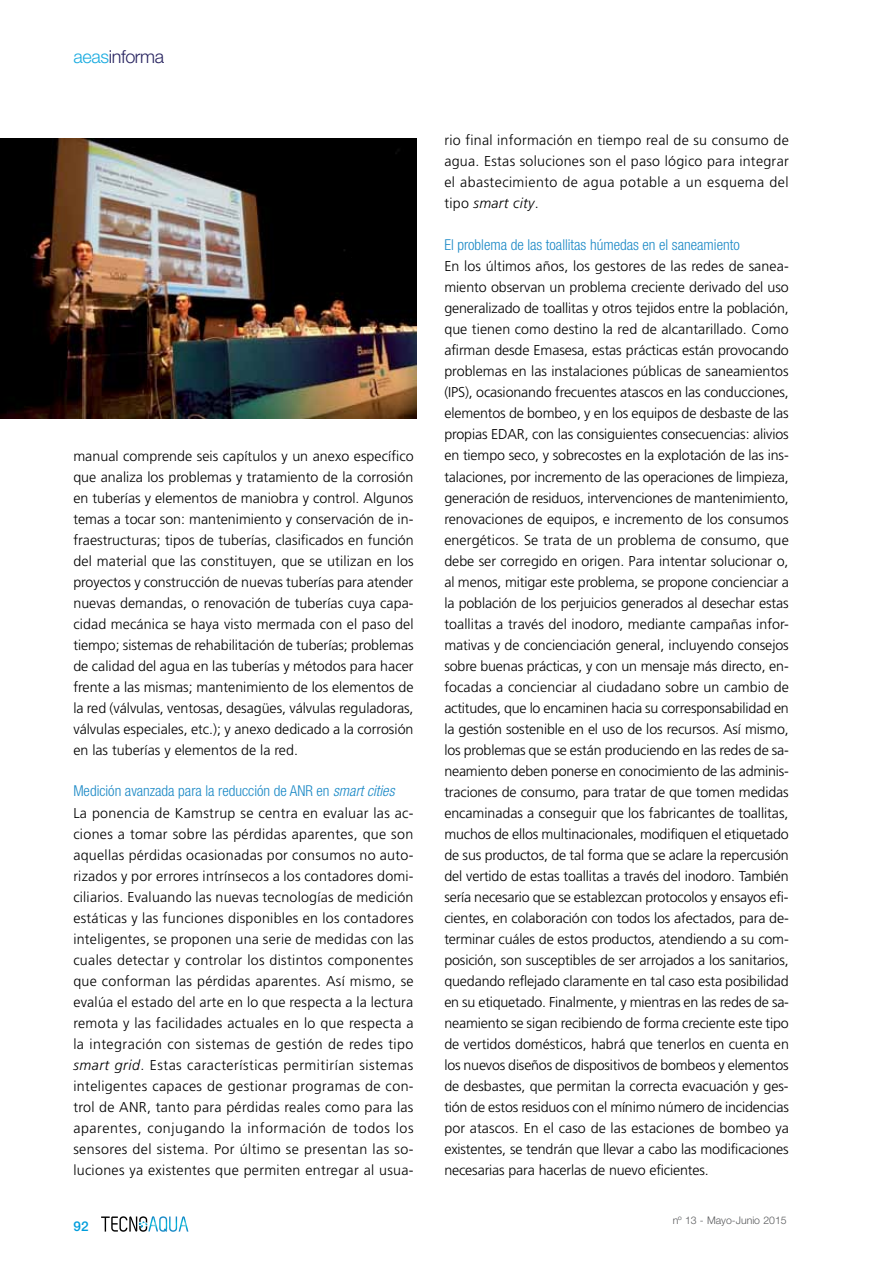
<style>
.page{position:relative;width:893px;height:1263px;background:#fff}
.page>*{position:absolute;margin:0;border:0;box-sizing:border-box;transform-origin:0 0}
.t1{font:300 18px "Helvetica Neue LT Std";letter-spacing:-.02em;color:#282460}
.t2{font:300 condensed 15px "Helvetica Neue LT Std";color:#1b89c6}
.t3{font:300 14.25px/21px "Frutiger";color:#000;text-align:justify}
.t4{font:500 13.5px "Helvetica Neue LT Std";color:#009ddc}
.t5{font:300 10.5px "Helvetica Neue LT Std";color:#58595b}
.s1{color:#1bace0}
.s2{font-style:italic}
</style>
<div class="page">
<svg style="left:101px;top:1216px;width:87px;height:16px"></svg>
<img style="left:0;top:139px;width:416px;height:279px">
<p class="t1" style="left:74px;top:45px;width:92px"><span class="s1">aeas</span>informa</p>
<p class="t3" style="left:73px;top:445px;width:342px">manual comprende seis capítulos y un anexo específico que analiza los problemas y tratamiento de la corrosión en tuberías y elementos de maniobra y control. Algunos temas a tocar son: mantenimiento y conservación de in&shy;fraestructuras; tipos de tuberías, clasificados en función del material que las constituyen, que se utilizan en los proyectos y construcción de nuevas tuberías para atender nuevas demandas, o renovación de tuberías cuya capa&shy;cidad mecánica se haya visto mermada con el paso del tiempo; sistemas de rehabilitación de tuberías; problemas de calidad del agua en las tuberías y métodos para hacer frente a las mismas; mantenimiento de los elementos de la red (válvulas, ventosas, desagües, válvulas reguladoras, válvulas especiales, etc.); y anexo dedicado a la corrosión en las tuberías y elementos de la red.</p>
<p class="t2" style="left:73px;top:782px;width:323px">Medición avanzada para la reducción de ANR en <span class="s2">smart cities</span></p>
<p class="t3" style="left:73px;top:802px;width:342px">La ponencia de Kamstrup se centra en evaluar las ac&shy;ciones a tomar sobre las pérdidas aparentes, que son aquellas pérdidas ocasionadas por consumos no auto&shy;rizados y por errores intrínsecos a los contadores domi&shy;ciliarios. Evaluando las nuevas tecnologías de medición estáticas y las funciones disponibles en los contadores inteligentes, se proponen una serie de medidas con las cuales detectar y controlar los distintos componentes que conforman las pérdidas aparentes. Así mismo, se evalúa el estado del arte en lo que respecta a la lectura remota y las facilidades actuales en lo que respecta a la integración con sistemas de gestión de redes tipo <span class="s2">smart grid</span>. Estas características permitirían sistemas inteligentes capaces de gestionar programas de con&shy;trol de ANR, tanto para pérdidas reales como para las aparentes, conjugando la información de todos los sensores del sistema. Por último se presentan las so&shy;luciones ya existentes que permiten entregar al usua-</p>
<p class="t4" style="left:73px;top:1218px;width:17px">92</p>
<p class="t3" style="left:444px;top:130px;width:346px">rio final información en tiempo real de su consumo de agua. Estas soluciones son el paso lógico para integrar el abastecimiento de agua potable a un esquema del tipo <span class="s2">smart city</span>.</p>
<p class="t2" style="left:444px;top:236px;width:297px">El problema de las toallitas húmedas en el saneamiento</p>
<p class="t3" style="left:444px;top:256px;width:346px">En los últimos años, los gestores de las redes de sanea&shy;miento observan un problema creciente derivado del uso generalizado de toallitas y otros tejidos entre la población, que tienen como destino la red de alcantarillado. Como afirman desde Emasesa, estas prácticas están provocando problemas en las instalaciones públicas de saneamientos (IPS), ocasionando frecuentes atascos en las conducciones, elementos de bombeo, y en los equipos de desbaste de las propias EDAR, con las consiguientes consecuencias: alivios en tiempo seco, y sobrecostes en la explotación de las ins&shy;talaciones, por incremento de las operaciones de limpieza, generación de residuos, intervenciones de mantenimiento, renovaciones de equipos, e incremento de los consumos energéticos. Se trata de un problema de consumo, que debe ser corregido en origen. Para intentar solucionar o, al menos, mitigar este problema, se propone concienciar a la población de los perjuicios generados al desechar estas toallitas a través del inodoro, mediante campañas infor&shy;mativas y de concienciación general, incluyendo consejos sobre buenas prácticas, y con un mensaje más directo, en&shy;focadas a concienciar al ciudadano sobre un cambio de actitudes, que lo encaminen hacia su corresponsabilidad en la gestión sostenible en el uso de los recursos. Así mismo, los problemas que se están produciendo en las redes de sa&shy;neamiento deben ponerse en conocimiento de las adminis&shy;traciones de consumo, para tratar de que tomen medidas encaminadas a conseguir que los fabricantes de toallitas, muchos de ellos multinacionales, modifiquen el etiquetado de sus productos, de tal forma que se aclare la repercusión del vertido de estas toallitas a través del inodoro. También sería necesario que se establezcan protocolos y ensayos efi&shy;cientes, en colaboración con todos los afectados, para de&shy;terminar cuáles de estos productos, atendiendo a su com&shy;posición, son susceptibles de ser arrojados a los sanitarios, quedando reflejado claramente en tal caso esta posibilidad en su etiquetado. Finalmente, y mientras en las redes de sa&shy;neamiento se sigan recibiendo de forma creciente este tipo de vertidos domésticos, habrá que tenerlos en cuenta en los nuevos diseños de dispositivos de bombeos y elementos de desbastes, que permitan la correcta evacuación y ges&shy;tión de estos residuos con el mínimo número de incidencias por atascos. En el caso de las estaciones de bombeo ya existentes, se tendrán que llevar a cabo las modificaciones necesarias para hacerlas de nuevo eficientes.</p>
<p class="t5" style="left:673px;top:1213px;width:115px">nº 13 - Mayo-Junio 2015</p>
</div>
